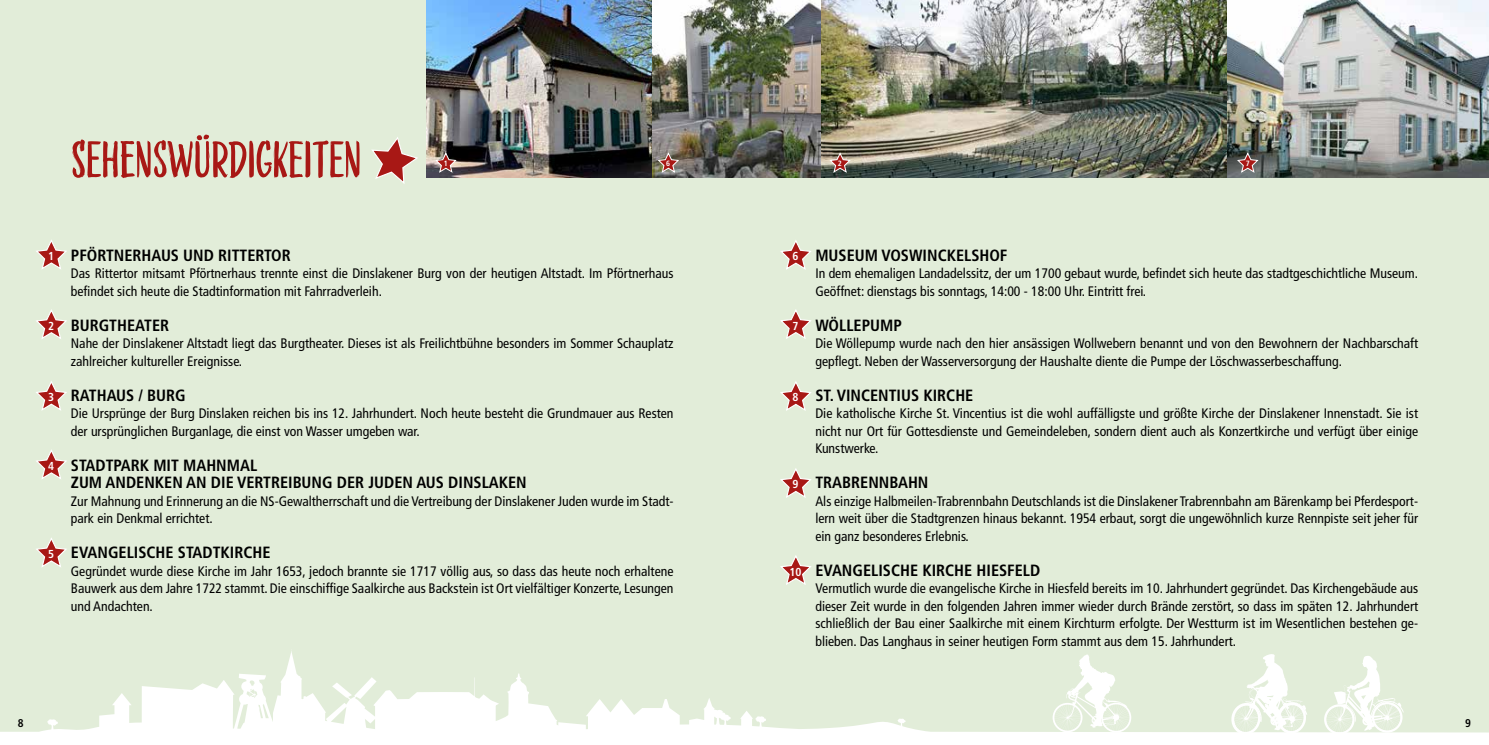
<style>
.page{position:relative;width:1489px;height:745px;background:#fff}
.page>*{position:absolute;margin:0;border:0;box-sizing:border-box;transform-origin:0 0}
.t1{font:55px "Liebe Doris";color:#a81815}
.t2{font:700 condensed 16.25px/17.5px "Frutiger LT Pro";color:#000}
.t3{font:condensed 13.75px/17.5px "Frutiger LT Pro";color:#000}
.t4{font:700 condensed 11.5px "Frutiger LT Pro";color:#fff}
.t5{font:700 condensed 11.25px "Frutiger LT Pro";color:#000}
.t6{font:700 condensed 7.62px "Frutiger LT Pro";color:#fff}
</style>
<div class="page">
<div style="left:0;top:0;width:1488px;height:744px;background:#e2edd9"></div>
<svg style="left:36px;top:240px;width:31px;height:29px"></svg>
<svg style="left:36px;top:309px;width:31px;height:30px"></svg>
<svg style="left:36px;top:381px;width:31px;height:30px"></svg>
<svg style="left:36px;top:449px;width:31px;height:30px"></svg>
<svg style="left:36px;top:538px;width:31px;height:29px"></svg>
<svg style="left:780px;top:240px;width:31px;height:30px"></svg>
<svg style="left:780px;top:309px;width:32px;height:30px"></svg>
<svg style="left:780px;top:381px;width:32px;height:30px"></svg>
<svg style="left:780px;top:468px;width:32px;height:30px"></svg>
<svg style="left:0;top:651px;width:1488px;height:93px"></svg>
<svg style="left:372px;top:137px;width:46px;height:47px"></svg>
<svg style="left:1323px;top:654px;width:80px;height:80px"></svg>
<svg style="left:1229px;top:653px;width:78px;height:82px"></svg>
<svg style="left:1052px;top:654px;width:79px;height:78px"></svg>
<img style="left:426px;top:0;width:226px;height:177px">
<img style="left:652px;top:0;width:836px;height:177px">
<svg style="left:434px;top:151px;width:22px;height:22px"></svg>
<svg style="left:657px;top:151px;width:22px;height:22px"></svg>
<svg style="left:828px;top:151px;width:22px;height:22px"></svg>
<svg style="left:1236px;top:151px;width:22px;height:22px"></svg>
<svg style="left:780px;top:555px;width:32px;height:30px"></svg>
<h1 class="t1" style="left:71px;top:126px;width:292px">SEHENSWÜRDIGKEITEN</h1>
<p class="t6" style="left:444px;top:159px;width:5px">1</p>
<p class="t6" style="left:666px;top:159px;width:5px">6</p>
<p class="t6" style="left:838px;top:159px;width:5px">2</p>
<p class="t6" style="left:1245px;top:159px;width:5px">7</p>
<p class="t4" style="left:48px;top:249px;width:8px">1</p>
<p class="t4" style="left:48px;top:319px;width:8px">2</p>
<p class="t4" style="left:48px;top:390px;width:8px">3</p>
<p class="t4" style="left:48px;top:459px;width:8px">4</p>
<p class="t4" style="left:48px;top:547px;width:8px">5</p>
<p class="t2" style="left:71px;top:246px;width:221px">PFÖRTNERHAUS UND RITTERTOR</p>
<p class="t3" style="left:71px;top:264px;width:604px">Das Rittertor mitsamt Pförtnerhaus trennte einst die Dinslakener Burg von der heutigen Altstadt. Im Pförtnerhaus befindet sich heute die Stadtinformation mit Fahrradverleih.</p>
<p class="t2" style="left:71px;top:316px;width:100px">BURGTHEATER</p>
<p class="t3" style="left:71px;top:334px;width:604px">Nahe der Dinslakener Altstadt liegt das Burgtheater. Dieses ist als Freilichtbühne besonders im Sommer Schauplatz zahlreicher kultureller Ereignisse.</p>
<p class="t2" style="left:71px;top:386px;width:116px">RATHAUS / BURG</p>
<p class="t3" style="left:71px;top:404px;width:604px">Die Ursprünge der Burg Dinslaken reichen bis ins 12. Jahrhundert. Noch heute besteht die Grundmauer aus Resten der ursprünglichen Burganlage, die einst von Wasser umgeben war.</p>
<p class="t2" style="left:71px;top:456px;width:457px">STADTPARK MIT MAHNMAL<br>ZUM ANDENKEN AN DIE VERTREIBUNG DER JUDEN AUS DINSLAKEN</p>
<p class="t3" style="left:71px;top:492px;width:604px">Zur Mahnung und Erinnerung an die NS-Gewaltherrschaft und die Vertreibung der Dinslakener Juden wurde im Stadt&shy;park ein Denkmal errichtet.</p>
<p class="t2" style="left:71px;top:543px;width:201px">EVANGELISCHE STADTKIRCHE</p>
<p class="t3" style="left:71px;top:562px;width:604px;text-align:justify">Gegründet wurde diese Kirche im Jahr 1653, jedoch brannte sie 1717 völlig aus, so dass das heute noch erhaltene Bauwerk aus dem Jahre 1722 stammt. Die einschiffige Saalkirche aus Backstein ist Ort vielfältiger Konzerte, Lesungen und Andachten.</p>
<p class="t4" style="left:792px;top:249px;width:8px">6</p>
<p class="t4" style="left:792px;top:318px;width:8px">7</p>
<p class="t4" style="left:792px;top:390px;width:8px">8</p>
<p class="t4" style="left:792px;top:477px;width:8px">9</p>
<p class="t4" style="left:789px;top:564px;width:14px">10</p>
<p class="t2" style="left:815px;top:246px;width:194px">MUSEUM VOSWINCKELSHOF</p>
<p class="t3" style="left:815px;top:264px;width:604px">In dem ehemaligen Landadelssitz, der um 1700 gebaut wurde, befindet sich heute das stadtgeschichtliche Museum.<br>Geöffnet: dienstags bis sonntags, 14:00 - 18:00 Uhr. Eintritt frei.</p>
<p class="t2" style="left:815px;top:316px;width:88px">WÖLLEPUMP</p>
<p class="t3" style="left:815px;top:334px;width:604px">Die Wöllepump wurde nach den hier ansässigen Wollwebern benannt und von den Bewohnern der Nachbarschaft gepflegt. Neben der Wasserversorgung der Haushalte diente die Pumpe der Löschwasserbeschaffung.</p>
<p class="t2" style="left:815px;top:386px;width:159px">ST. VINCENTIUS KIRCHE</p>
<p class="t3" style="left:815px;top:404px;width:604px;text-align:justify">Die katholische Kirche St. Vincentius ist die wohl auffälligste und größte Kirche der Dinslakener Innenstadt. Sie ist nicht nur Ort für Gottesdienste und Gemeindeleben, sondern dient auch als Konzertkirche und verfügt über einige Kunstwerke.</p>
<p class="t2" style="left:815px;top:473px;width:115px">TRABRENNBAHN</p>
<p class="t3" style="left:815px;top:492px;width:604px;text-align:justify">Als einzige Halbmeilen-Trabrennbahn Deutschlands ist die Dinslakener Trabrennbahn am Bärenkamp bei Pferdesport&shy;lern weit über die Stadtgrenzen hinaus bekannt. 1954 erbaut, sorgt die ungewöhnlich kurze Rennpiste seit jeher für ein ganz besonderes Erlebnis.</p>
<p class="t2" style="left:815px;top:561px;width:226px">EVANGELISCHE KIRCHE HIESFELD</p>
<p class="t3" style="left:815px;top:579px;width:604px;text-align:justify">Vermutlich wurde die evangelische Kirche in Hiesfeld bereits im 10. Jahrhundert gegründet. Das Kirchengebäude aus dieser Zeit wurde in den folgenden Jahren immer wieder durch Brände zerstört, so dass im späten 12. Jahrhundert schließlich der Bau einer Saalkirche mit einem Kirchturm erfolgte. Der Westturm ist im Wesentlichen bestehen ge&shy;blieben. Das Langhaus in seiner heutigen Form stammt aus dem 15. Jahrhundert.</p>
<p class="t5" style="left:18px;top:715px;width:7px">8</p>
<p class="t5" style="left:1464px;top:715px;width:7px">9</p>
</div>
